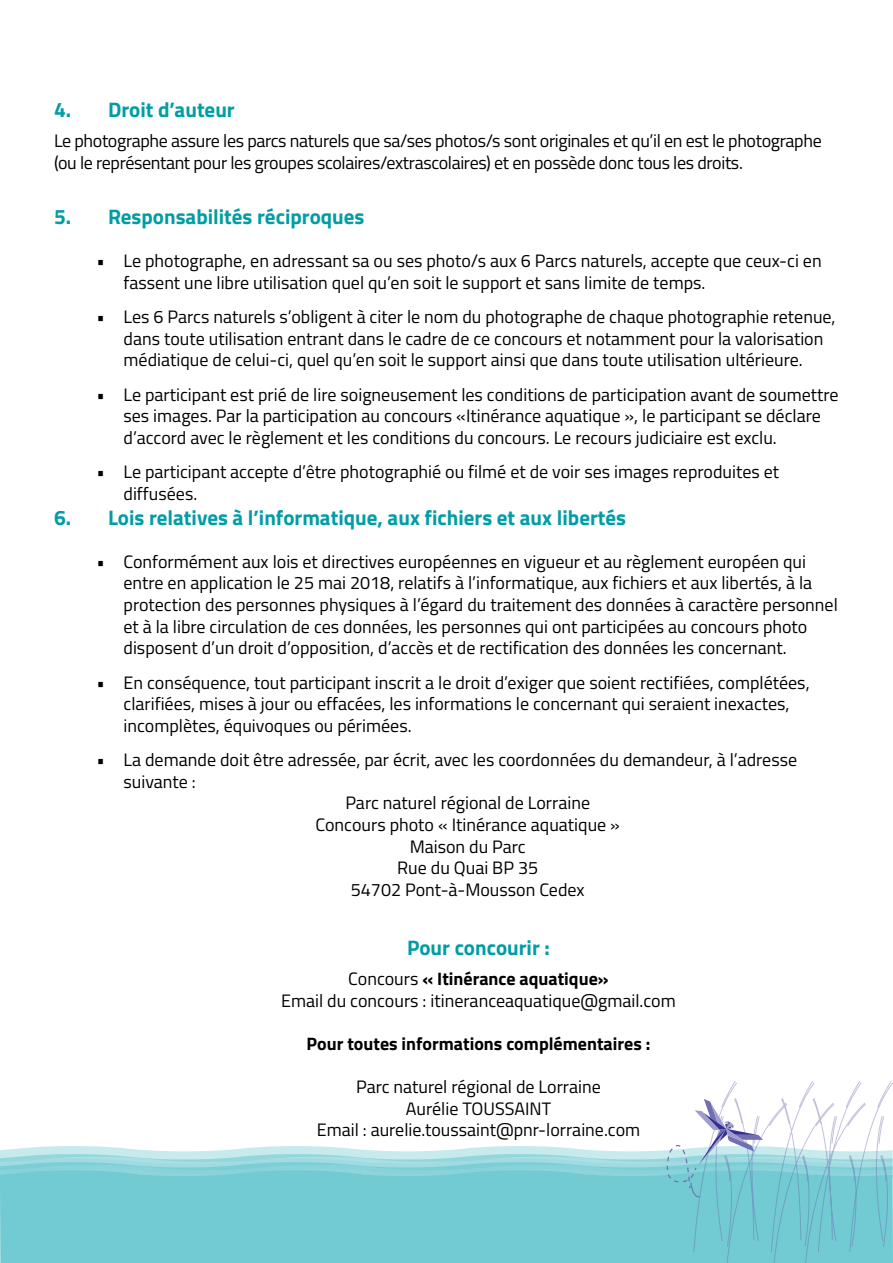
<style>
.page{position:relative;width:893px;height:1263px;background:#fff}
.page>*{position:absolute;margin:0;border:0;box-sizing:border-box;transform-origin:0 0}
.t1{font:700 21px "Titillium Web";color:#009da5}
.t2{font:18px/21.6px "Titillium Web";color:#000}
.t3{font:18px/21.6px "Titillium Web";letter-spacing:-.02em;color:#000}
.t4{font:700 18px "Titillium Web";color:#000}
.s1{font-weight:700}
</style>
<div class="page">
<svg style="left:0;top:1081px;width:893px;height:182px"></svg>
<p class="t1" style="left:54px;top:94px;width:182px">4. Droit d’auteur</p>
<p class="t3" style="left:54px;top:129px;width:769px">Le photographe assure les parcs naturels que sa/ses photos/s sont originales et qu’il en est le photographe (ou le représentant pour les groupes scolaires/extrascolaires) et en possède donc tous les droits.</p>
<p class="t1" style="left:54px;top:201px;width:312px">5. Responsabilités réciproques</p>
<p class="t2" style="left:124px;top:249px;width:700px;text-indent:-27px">• Le photographe, en adressant sa ou ses photo/s aux 6 Parcs naturels, accepte que ceux-ci en fassent une libre utilisation quel qu’en soit le support et sans limite de temps.</p>
<p class="t2" style="left:124px;top:305px;width:714px;text-indent:-27px">• Les 6 Parcs naturels s’obligent à citer le nom du photographe de chaque photographie retenue, dans toute utilisation entrant dans le cadre de ce concours et notamment pour la valorisation médiatique de celui-ci, quel qu’en soit le support ainsi que dans toute utilisation ultérieure.</p>
<p class="t2" style="left:124px;top:383px;width:717px;text-indent:-27px">• Le participant est prié de lire soigneusement les conditions de participation avant de soumettre ses images. Par la participation au concours «Itinérance aquatique », le participant se déclare d’accord avec le règlement et les conditions du concours. Le recours judiciaire est exclu.</p>
<p class="t2" style="left:124px;top:460px;width:657px;text-indent:-27px">• Le participant accepte d’être photographié ou filmé et de voir ses images reproduites et diffusées.</p>
<p class="t1" style="left:54px;top:501px;width:574px">6. Lois relatives à l’informatique, aux fichiers et aux libertés</p>
<p class="t2" style="left:124px;top:550px;width:716px;text-indent:-27px">• Conformément aux lois et directives européennes en vigueur et au règlement européen qui entre en application le 25 mai 2018, relatifs à l’informatique, aux fichiers et aux libertés, à la protection des personnes physiques à l’égard du traitement des données à caractère personnel et à la libre circulation de ces données, les personnes qui ont participées au concours photo disposent d’un droit d’opposition, d’accès et de rectification des données les concernant.</p>
<p class="t2" style="left:124px;top:671px;width:688px;text-indent:-27px">• En conséquence, tout participant inscrit a le droit d’exiger que soient rectifiées, complétées, clarifiées, mises à jour ou effacées, les informations le concernant qui seraient inexactes, incomplètes, équivoques ou périmées.</p>
<p class="t2" style="left:97px;top:748px;width:702px">• La demande doit être adressée, par écrit, avec les coordonnées du demandeur, à l’adresse</p>
<p class="t2" style="left:124px;top:770px;width:74px">suivante :</p>
<p class="t2" style="left:345px;top:791px;width:246px">Parc naturel régional de Lorraine</p>
<p class="t2" style="left:316px;top:813px;width:306px">Concours photo « Itinérance aquatique »</p>
<p class="t2" style="left:410px;top:835px;width:118px">Maison du Parc</p>
<p class="t2" style="left:397px;top:856px;width:142px">Rue du Quai BP 35</p>
<p class="t2" style="left:351px;top:878px;width:235px">54702 Pont-à-Mousson Cedex</p>
<p class="t1" style="left:407px;top:932px;width:144px">Pour concourir :</p>
<p class="t2" style="left:281px;top:967px;width:396px;text-align:center">Concours <span class="s1">« Itinérance aquatique»<br></span>Email du concours : itineranceaquatique@gmail.com</p>
<p class="t4" style="left:307px;top:1030px;width:345px">Pour toutes informations complémentaires :</p>
<p class="t2" style="left:317px;top:1075px;width:325px;text-align:center">Parc naturel régional de Lorraine<br>Aurélie TOUSSAINT<br>Email : aurelie.toussaint@pnr-lorraine.com</p>
</div>
